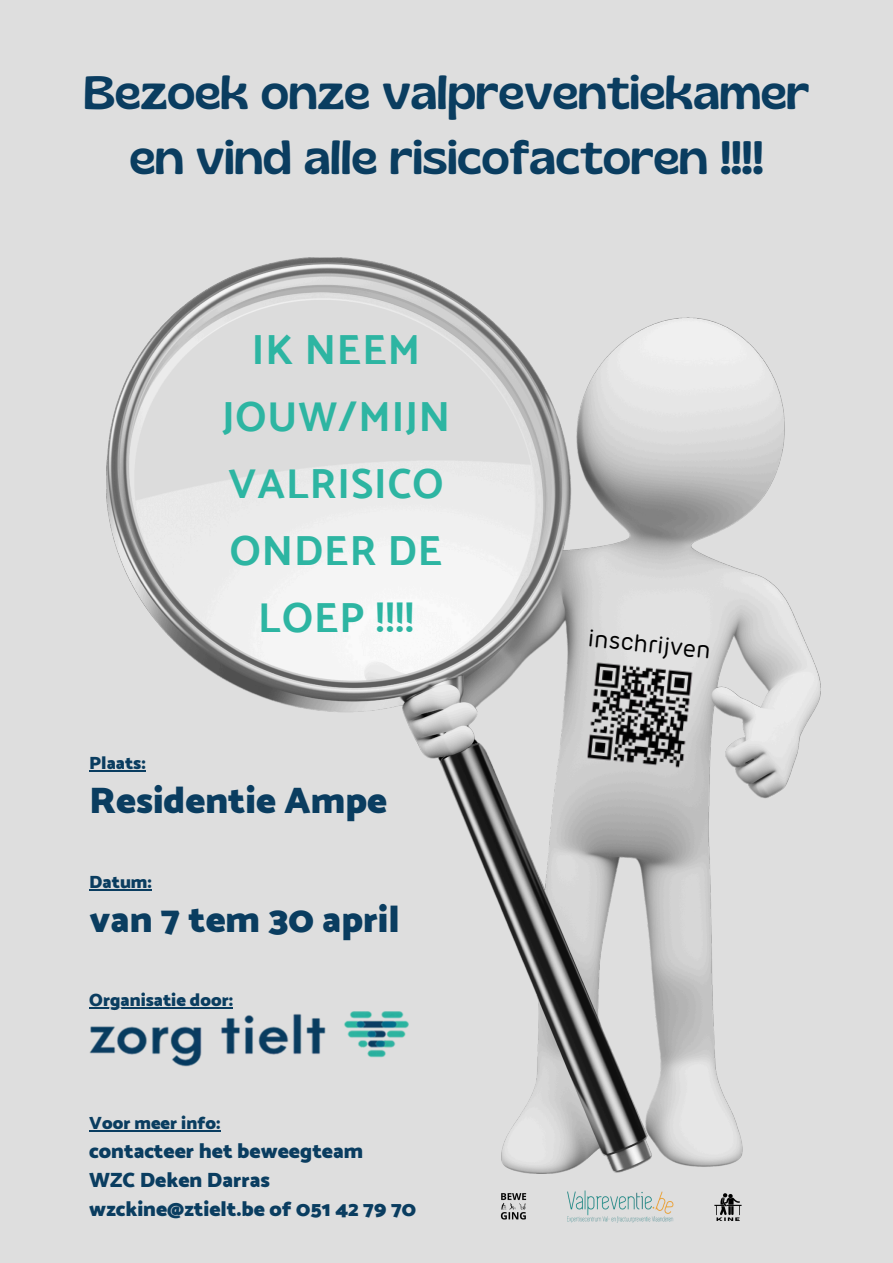
<style>
.page{position:relative;width:893px;height:1263px;background:#dedede}
.page>*{position:absolute;margin:0;border:0;box-sizing:border-box;transform-origin:0 0}
.t1{font:46.5px/64.7px "Gliker";color:#0a3d60;text-align:center}
.t2{font:700 42px/66.9px "Catamaran";letter-spacing:.025em;color:#2db5a2;text-align:center}
.t3{font:900 37.5px "Catamaran";color:#0a3d60}
.t4{font:24px "Rubrik";color:#000}
.t5{font:900 21px/29.2px "Catamaran";color:#0a3d60}
.t6{font:900 18px "Catamaran";color:#0a3d60}
</style>
<div class="page">
<img style="left:106px;top:258px;width:715px;height:915px">
<hr style="left:89px;top:1130px;width:131px;height:2px;background:#0a3d60">
<img style="left:567px;top:1190px;width:107px;height:32px">
<img style="left:714px;top:1193px;width:28px;height:28px">
<img style="left:500px;top:1193px;width:27px;height:27px">
<img style="left:89px;top:1012px;width:319px;height:54px">
<hr style="left:89px;top:1007px;width:144px;height:2px;background:#0a3d60">
<img style="left:580px;top:656px;width:119px;height:119px">
<hr style="left:89px;top:770px;width:57px;height:2px;background:#0a3d60">
<hr style="left:89px;top:889px;width:63px;height:1px;background:#0a3d60">
<h1 class="t1" style="left:84px;top:60px;width:727px">Bezoek onze valpreventiekamer en vind alle risicofactoren !!!!</h1>
<h4 class="t2" style="left:222px;top:316px;width:229px">IK NEEM<br>JOUW/MIJN<br>VALRISICO<br>ONDER DE<br>LOEP !!!!</h4>
<p class="t6" style="left:89px;top:749px;width:58px">Plaats:</p>
<p class="t3" style="left:89px;top:772px;width:299px">Residentie Ampe</p>
<h3 class="t6" style="left:89px;top:868px;width:64px">Datum:</h3>
<h3 class="t3" style="left:89px;top:890px;width:312px">van 7 tem 30 april</h3>
<p class="t6" style="left:89px;top:986px;width:145px">Organisatie door:</p>
<h2 class="t6" style="left:89px;top:1110px;width:133px">Voor meer info:</h2>
<h2 class="t5" style="left:89px;top:1137px;width:328px">contacteer het beweegteam<br>WZC Deken Darras wzckine@ztielt.be of 051 42 79 70</h2>
<h3 class="t4" style="left:589px;top:627px;width:125px;rotate:6deg">inschrijven</h3>
</div>
